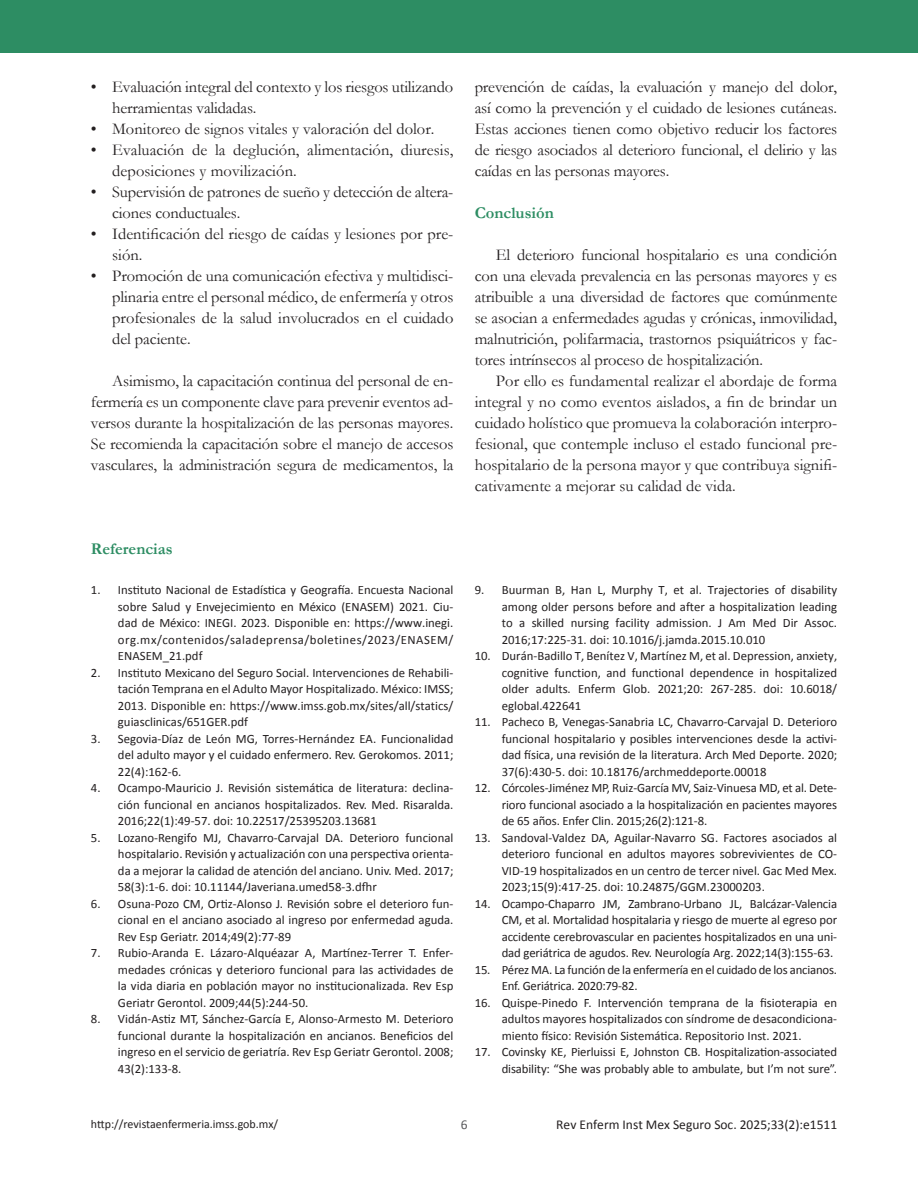
<style>
.page{position:relative;width:918px;height:1188px;background:#fff}
.page>*{position:absolute;margin:0;border:0;box-sizing:border-box;transform-origin:0 0}
.t1{font:16.5px/21px "Garamond";letter-spacing:-.01em;color:#231f20;text-align:justify}
.Subtitulo_referencias{font:700 16.5px "Garamond";color:#2d8d63}
.Suubtitulo_1{font:700 16.5px "Garamond";color:#2d8d63}
.t2{font:13.5px "Calibri";color:#231f20}
.t3{font:13.5px "Calibri";color:#58595b}
.t4{font:12.75px/16.5px "Calibri";color:#231f20;text-align:justify}
.t5{font:12px "Calibri";color:#231f20}
</style>
<div class="page">
<div style="left:0;top:0;width:918px;height:53px;background:#2d8d63"></div>
<p class="t1" style="left:112px;top:75px;width:343px;text-indent:-21px">• Evaluación integral del contexto y los riesgos utilizando herramientas validadas.</p>
<p class="t1" style="left:91px;top:117px;width:345px">• Monitoreo de signos vitales y valoración del dolor.</p>
<p class="t1" style="left:112px;top:138px;width:343px;text-indent:-21px">• Evaluación de la deglución, alimentación, diuresis, deposiciones y movilización.</p>
<p class="t1" style="left:112px;top:180px;width:343px;text-indent:-21px">• Supervisión de patrones de sueño y detección de altera&shy;ciones conductuales.</p>
<p class="t1" style="left:112px;top:222px;width:343px;text-indent:-21px">• Identificación del riesgo de caídas y lesiones por pre&shy;sión.</p>
<p class="t1" style="left:112px;top:264px;width:343px;text-indent:-21px">• Promoción de una comunicación efectiva y multidisci&shy;plinaria entre el personal médico, de enfermería y otros profesionales de la salud involucrados en el cuidado del paciente.</p>
<p class="t1" style="left:91px;top:369px;width:364px;text-indent:21px">Asimismo, la capacitación continua del personal de en&shy;fermería es un componente clave para prevenir eventos ad&shy;versos durante la hospitalización de las personas mayores.<br>Se recomienda la capacitación sobre el manejo de accesos vasculares, la administración segura de medicamentos, la</p>
<p class="Subtitulo_referencias" style="left:91px;top:537px;width:83px">Referencias</p>
<p class="t4" style="left:118px;top:582px;width:337px;text-indent:-27px">1. Instituto Nacional de Estadística y Geografía. Encuesta Nacional sobre Salud y Envejecimiento en México (ENASEM) 2021. Ciu&shy;dad de México: INEGI. 2023. Disponible en: https://www.inegi. org.mx/contenidos/saladeprensa/boletines/2023/ENASEM/ ENASEM_21.pdf</p>
<p class="t4" style="left:118px;top:664px;width:337px;text-indent:-27px">2. Instituto Mexicano del Seguro Social. Intervenciones de Rehabili&shy;tación Temprana en el Adulto Mayor Hospitalizado. México: IMSS; 2013. Disponible en: https://www.imss.gob.mx/sites/all/statics/ guiasclinicas/651GER.pdf</p>
<p class="t4" style="left:118px;top:730px;width:337px;text-indent:-27px">3. Segovia-Díaz de León MG, Torres-Hernández EA. Funcionalidad del adulto mayor y el cuidado enfermero. Rev. Gerokomos. 2011; 22(4):162-6.</p>
<p class="t4" style="left:118px;top:780px;width:337px;text-indent:-27px">4. Ocampo-Mauricio J. Revisión sistemática de literatura: declina&shy;ción funcional en ancianos hospitalizados. Rev. Med. Risaralda.<br>2016;22(1):49-57. doi: 10.22517/25395203.13681</p>
<p class="t4" style="left:118px;top:829px;width:337px;text-indent:-27px">5. Lozano-Rengifo MJ, Chavarro-Carvajal DA. Deterioro funcional hospitalario. Revisión y actualización con una perspectiva orienta&shy;da a mejorar la calidad de atención del anciano. Univ. Med. 2017; 58(3):1-6. doi: 10.11144/Javeriana.umed58-3.dfhr</p>
<p class="t4" style="left:118px;top:895px;width:337px;text-indent:-27px">6. Osuna-Pozo CM, Ortiz-Alonso J. Revisión sobre el deterioro fun&shy;cional en el anciano asociado al ingreso por enfermedad aguda.<br>Rev Esp Geriatr. 2014;49(2):77-89</p>
<p class="t4" style="left:118px;top:945px;width:337px;text-indent:-27px">7. Rubio-Aranda E. Lázaro-Alquéazar A, Martínez-Terrer T. Enfer&shy;medades crónicas y deterioro funcional para las actividades de la vida diaria en población mayor no institucionalizada. Rev Esp Geriatr Gerontol. 2009;44(5):244-50.</p>
<p class="t4" style="left:118px;top:1011px;width:337px;text-indent:-27px">8. Vidán-Astiz MT, Sánchez-García E, Alonso-Armesto M. Deterioro funcional durante la hospitalización en ancianos. Beneficios del ingreso en el servicio de geriatría. Rev Esp Geriatr Gerontol. 2008; 43(2):133-8.</p>
<p class="t1" style="left:475px;top:75px;width:364px">prevención de caídas, la evaluación y manejo del dolor, así como la prevención y el cuidado de lesiones cutáneas.<br>Estas acciones tienen como objetivo reducir los factores de riesgo asociados al deterioro funcional, el delirio y las caídas en las personas mayores.</p>
<p class="Suubtitulo_1" style="left:475px;top:201px;width:81px">Conclusión</p>
<p class="t1" style="left:475px;top:243px;width:364px;text-indent:21px">El deterioro funcional hospitalario es una condición con una elevada prevalencia en las personas mayores y es atribuible a una diversidad de factores que comúnmente se asocian a enfermedades agudas y crónicas, inmovilidad, malnutrición, polifarmacia, trastornos psiquiátricos y fac&shy;tores intrínsecos al proceso de hospitalización.</p>
<p class="t1" style="left:475px;top:369px;width:364px;text-indent:21px">Por ello es fundamental realizar el abordaje de forma integral y no como eventos aislados, a fin de brindar un cuidado holístico que promueva la colaboración interpro&shy;fesional, que contemple incluso el estado funcional pre&shy;hospitalario de la persona mayor y que contribuya signifi&shy;cativamente a mejorar su calidad de vida.</p>
<p class="t4" style="left:502px;top:582px;width:337px;text-indent:-27px">9. Buurman B, Han L, Murphy T, et al. Trajectories of disability among older persons before and after a hospitalization leading to a skilled nursing facility admission. J Am Med Dir Assoc.<br>2016;17:225-31. doi: 10.1016/j.jamda.2015.10.010</p>
<p class="t4" style="left:502px;top:648px;width:337px;text-indent:-27px">10. Durán-Badillo T, Benítez V, Martínez M, et al. Depression, anxiety, cognitive function, and functional dependence in hospitalized older adults. Enferm Glob. 2021;20: 267-285. doi: 10.6018/ eglobal.422641</p>
<p class="t4" style="left:502px;top:714px;width:337px;text-indent:-27px">11. Pacheco B, Venegas-Sanabria LC, Chavarro-Carvajal D. Deterioro funcional hospitalario y posibles intervenciones desde la activi&shy;dad física, una revisión de la literatura. Arch Med Deporte. 2020; 37(6):430-5. doi: 10.18176/archmeddeporte.00018</p>
<p class="t4" style="left:502px;top:780px;width:337px;text-indent:-27px">12. Córcoles-Jiménez MP, Ruiz-García MV, Saiz-Vinuesa MD, et al. Dete&shy;rioro funcional asociado a la hospitalización en pacientes mayores de 65 años. Enfer Clin. 2015;26(2):121-8.</p>
<p class="t4" style="left:502px;top:829px;width:337px;text-indent:-27px">13. Sandoval-Valdez DA, Aguilar-Navarro SG. Factores asociados al deterioro funcional en adultos mayores sobrevivientes de CO-VID-19 hospitalizados en un centro de tercer nivel. Gac Med Mex.<br>2023;15(9):417-25. doi: 10.24875/GGM.23000203.</p>
<p class="t4" style="left:502px;top:895px;width:337px;text-indent:-27px">14. Ocampo-Chaparro JM, Zambrano-Urbano JL, Balcázar-Valencia CM, et al. Mortalidad hospitalaria y riesgo de muerte al egreso por accidente cerebrovascular en pacientes hospitalizados en una uni&shy;dad geriátrica de agudos. Rev. Neurología Arg. 2022;14(3):155-63.</p>
<p class="t4" style="left:502px;top:961px;width:337px;text-indent:-27px">15. Pérez MA. La función de la enfermería en el cuidado de los ancianos.<br>Enf. Geriátrica. 2020:79-82.</p>
<p class="t4" style="left:502px;top:994px;width:337px;text-indent:-27px">16. Quispe-Pinedo F. Intervención temprana de la fisioterapia en adultos mayores hospitalizados con síndrome de desacondiciona&shy;miento físico: Revisión Sistemática. Repositorio Inst. 2021.</p>
<p class="t4" style="left:475px;top:1044px;width:364px;text-align:right">17. Covinsky KE, Pierluissi E, Johnston CB. Hospitalization-associated disability: “She was probably able to ambulate, but I’m not sure”.</p>
<p class="t5" style="left:91px;top:1117px;width:189px">http://revistaenfermeria.imss.gob.mx/</p>
<p class="t3" style="left:461px;top:1116px;width:8px">6</p>
<p class="t2" style="left:556px;top:1116px;width:282px">Rev Enferm Inst Mex Seguro Soc. 2025;33(2):e1511</p>
</div>
